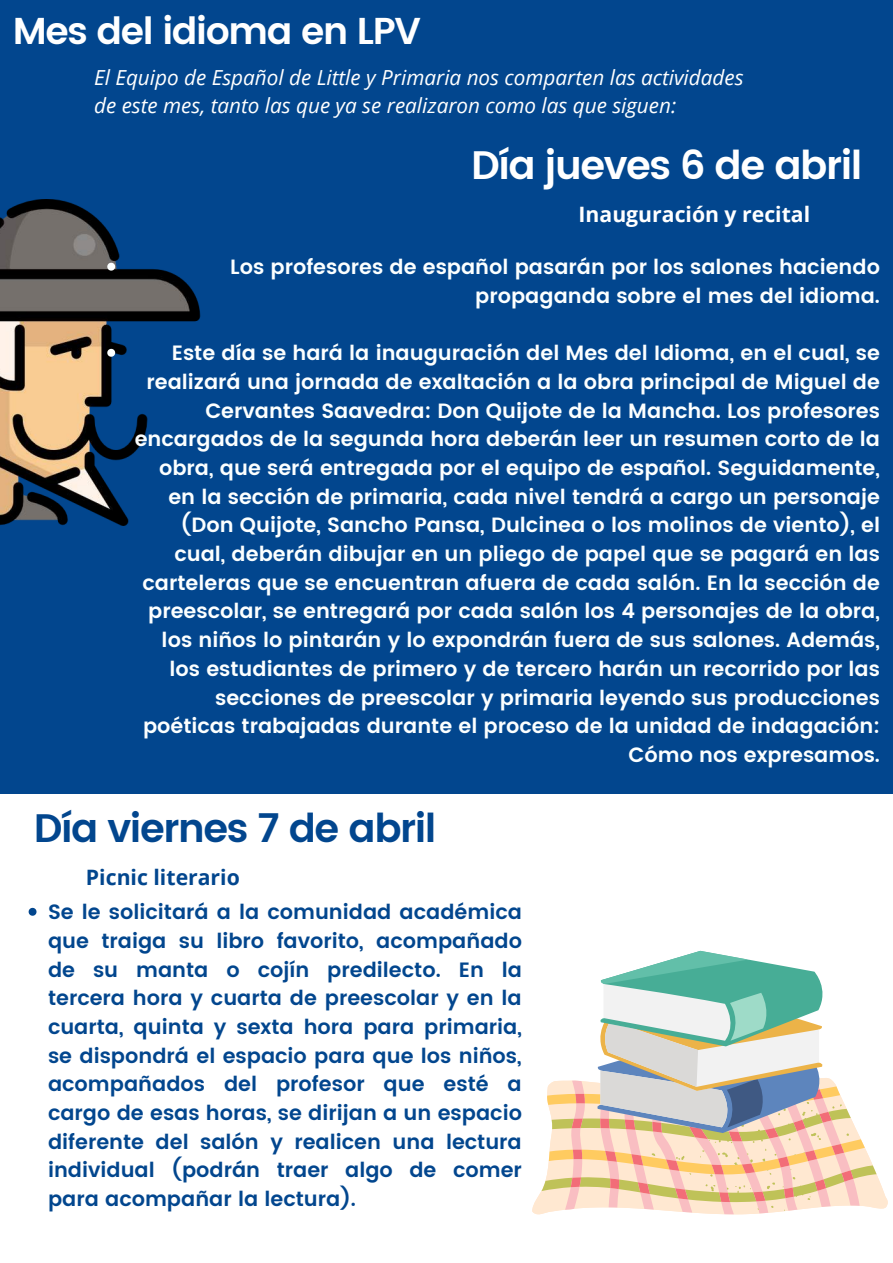
<style>
.page{position:relative;width:893px;height:1263px;background:#02468e}
.page>*{position:absolute;margin:0;border:0;box-sizing:border-box;transform-origin:0 0}
.t1{font:600 39.75px "Poppins";letter-spacing:-.035em;color:#02468e}
.t2{font:600 39.75px "Poppins";letter-spacing:-.035em;color:#fff}
.t3{font:600 37.42px "Poppins";letter-spacing:-.035em;color:#fff}
.t4{font:700 21.23px "Open Sans";color:#fff}
.t5{font:700 21.23px "Open Sans";color:#02468e}
.t6{font:600 20.7px/28.7px "Poppins";color:#fcffff;text-align:right}
.t7{font:600 20.7px/28.7px "Poppins";color:#02468e;text-align:justify}
.t8{font:italic 20.7px/28.7px "Open Sans";color:#fff}
</style>
<div class="page">
<img style="left:0;top:199px;width:201px;height:326px">
<div style="left:0;top:794px;width:893px;height:469px;background:#fff"></div>
<svg style="left:532px;top:1173px;width:356px;height:42px"></svg>
<svg style="left:541px;top:951px;width:335px;height:263px"></svg>
<svg style="left:107px;top:263px;width:8px;height:8px"></svg>
<svg style="left:107px;top:349px;width:8px;height:8px"></svg>
<svg style="left:29px;top:908px;width:7px;height:8px"></svg>
<h2 class="t3" style="left:13px;top:9px;width:410px">Mes del idioma en LPV</h2>
<p class="t8" style="left:94px;top:62px;width:651px">El Equipo de Español de Little y Primaria nos comparten las actividades de este mes, tanto las que ya se realizaron como las que siguen:</p>
<h1 class="t2" style="left:471px;top:142px;width:393px">Día jueves 6 de abril</h1>
<p class="t4" style="left:578px;top:199px;width:233px">Inauguración y recital</p>
<p class="t6" style="left:230px;top:252px;width:651px">Los profesores de español pasarán por los salones haciendo propaganda sobre el mes del idioma.</p>
<p class="t6" style="left:135px;top:339px;width:747px">Este día se hará la inauguración del Mes del Idioma, en el cual, se realizará una jornada de exaltación a la obra principal de Miguel de Cervantes Saavedra: Don Quijote de la Mancha. Los profesores encargados de la segunda hora deberán leer un resumen corto de la obra, que será entregada por el equipo de español. Seguidamente, en la sección de primaria, cada nivel tendrá a cargo un personaje (Don Quijote, Sancho Pansa, Dulcinea o los molinos de viento), el cual, deberán dibujar en un pliego de papel que se pagará en las carteleras que se encuentran afuera de cada salón. En la sección de preescolar, se entregará por cada salón los 4 personajes de la obra, los niños lo pintarán y lo expondrán fuera de sus salones. Además, los estudiantes de primero y de tercero harán un recorrido por las secciones de preescolar y primaria leyendo sus producciones poéticas trabajadas durante el proceso de la unidad de indagación:<br>Cómo nos expresamos.</p>
<h1 class="t1" style="left:34px;top:804px;width:404px">Día viernes 7 de abril</h1>
<p class="t5" style="left:86px;top:862px;width:155px">Picnic literario</p>
<p class="t7" style="left:48px;top:897px;width:475px">Se le solicitará a la comunidad académica que traiga su libro favorito, acompañado de su manta o cojín predilecto. En la tercera hora y cuarta de preescolar y en la cuarta, quinta y sexta hora para primaria, se dispondrá el espacio para que los niños, acompañados del profesor que esté a cargo de esas horas, se dirijan a un espacio diferente del salón y realicen una lectura individual (podrán traer algo de comer para acompañar la lectura).</p>
</div>
